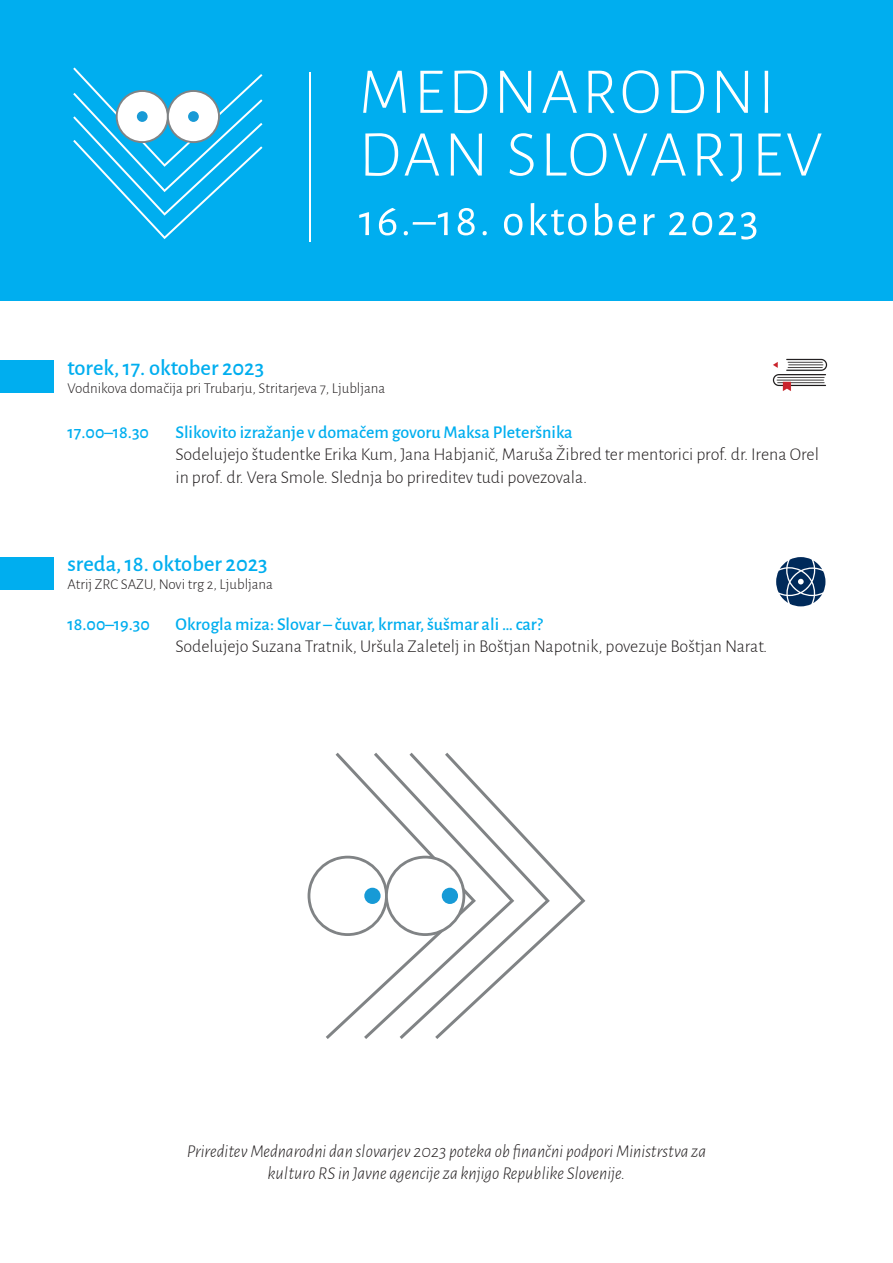
<style>
.page{position:relative;width:893px;height:1263px;background:#fff}
.page>*{position:absolute;margin:0;border:0;box-sizing:border-box;transform-origin:0 0}
.t1{font:500 22.5px "Alegreya Sans";color:#00aeef}
.t2{font:300 18px/22.5px "Alegreya Sans";color:#231f20}
.t3{font:italic 300 18px/21.6px "Alegreya Sans";color:#231f20;text-align:center}
.t4{font:500 18px "Alegreya Sans";color:#00aeef}
.t5{font:300 15px "Alegreya Sans";color:#231f20}
</style>
<div class="page">
<div style="left:0;top:0;width:893px;height:300px;background:#00aeef"></div>
<svg style="left:73px;top:68px;width:189px;height:171px"></svg>
<div style="left:117px;top:91px;width:51px;height:51px;background:#fff;border-radius:50%"></div>
<div style="left:116px;top:90px;width:53px;height:53px;border:2px solid #808385;border-radius:50%"></div>
<div style="left:137px;top:111px;width:11px;height:11px;background:#189ad6;border-radius:50%"></div>
<div style="left:168px;top:91px;width:51px;height:51px;background:#fff;border-radius:50%"></div>
<div style="left:167px;top:90px;width:53px;height:53px;border:2px solid #808385;border-radius:50%"></div>
<div style="left:188px;top:111px;width:11px;height:11px;background:#189ad6;border-radius:50%"></div>
<svg style="left:363px;top:71px;width:43px;height:42px"></svg>
<svg style="left:420px;top:71px;width:23px;height:42px"></svg>
<svg style="left:454px;top:70px;width:33px;height:43px"></svg>
<svg style="left:500px;top:71px;width:31px;height:42px"></svg>
<svg style="left:542px;top:71px;width:35px;height:42px"></svg>
<svg style="left:588px;top:71px;width:26px;height:42px"></svg>
<svg style="left:623px;top:70px;width:36px;height:43px"></svg>
<svg style="left:671px;top:70px;width:33px;height:43px"></svg>
<svg style="left:717px;top:71px;width:31px;height:42px"></svg>
<svg style="left:765px;top:71px;width:3px;height:42px"></svg>
<svg style="left:365px;top:133px;width:33px;height:43px"></svg>
<svg style="left:405px;top:133px;width:34px;height:43px"></svg>
<svg style="left:451px;top:133px;width:31px;height:43px"></svg>
<svg style="left:510px;top:133px;width:24px;height:43px"></svg>
<svg style="left:547px;top:133px;width:59px;height:43px"></svg>
<svg style="left:613px;top:133px;width:73px;height:43px"></svg>
<svg style="left:697px;top:133px;width:26px;height:43px"></svg>
<svg style="left:730px;top:133px;width:12px;height:49px"></svg>
<svg style="left:758px;top:133px;width:23px;height:43px"></svg>
<svg style="left:787px;top:133px;width:35px;height:43px"></svg>
<hr style="left:310px;top:73px;width:1px;height:169px;background:#fff">
<svg style="left:359px;top:212px;width:10px;height:23px"></svg>
<svg style="left:379px;top:208px;width:17px;height:27px"></svg>
<svg style="left:404px;top:212px;width:44px;height:23px"></svg>
<svg style="left:458px;top:208px;width:17px;height:27px"></svg>
<svg style="left:483px;top:231px;width:4px;height:4px"></svg>
<svg style="left:504px;top:214px;width:18px;height:21px"></svg>
<svg style="left:531px;top:203px;width:56px;height:32px"></svg>
<svg style="left:595px;top:203px;width:17px;height:33px"></svg>
<svg style="left:619px;top:214px;width:17px;height:21px"></svg>
<svg style="left:644px;top:214px;width:11px;height:21px"></svg>
<svg style="left:669px;top:212px;width:17px;height:23px"></svg>
<svg style="left:692px;top:212px;width:20px;height:23px"></svg>
<svg style="left:719px;top:212px;width:37px;height:28px"></svg>
<svg style="left:308px;top:753px;width:277px;height:286px"></svg>
<div style="left:442px;top:888px;width:16px;height:16px;background:#179ad6;border-radius:50%"></div>
<div style="left:0;top:557px;width:53px;height:33px;background:#00aeef"></div>
<div style="left:0;top:360px;width:53px;height:33px;background:#00aeef"></div>
<img style="left:772px;top:358px;width:56px;height:33px">
<svg style="left:776px;top:557px;width:49px;height:49px"></svg>
<p class="t1" style="left:68px;top:352px;width:198px">torek, 17. oktober 2023</p>
<p class="t5" style="left:68px;top:378px;width:319px">Vodnikova domačija pri Trubarju, Stritarjeva 7, Ljubljana</p>
<p class="t4" style="left:68px;top:419px;width:83px">17.00–18.30</p>
<p class="t4" style="left:176px;top:419px;width:399px">Slikovito izražanje v domačem govoru Maksa Pleteršnika</p>
<p class="t2" style="left:175px;top:443px;width:645px">Sodelujejo študentke Erika Kum, Jana Habjanič, Maruša Žibred ter mentorici prof. dr. Irena Orel in prof. dr. Vera Smole. Slednja bo prireditev tudi povezovala.</p>
<p class="t1" style="left:68px;top:548px;width:202px">sreda, 18. oktober 2023</p>
<p class="t5" style="left:68px;top:574px;width:207px">Atrij ZRC SAZU, Novi trg 2, Ljubljana</p>
<p class="t4" style="left:68px;top:611px;width:84px">18.00–19.30</p>
<p class="t4" style="left:176px;top:611px;width:369px">Okrogla miza: Slovar – čuvar, krmar, šušmar ali … car?</p>
<p class="t2" style="left:176px;top:634px;width:593px">Sodelujejo Suzana Tratnik, Uršula Zaletelj in Boštjan Napotnik, povezuje Boštjan Narat.</p>
<p class="t3" style="left:187px;top:1140px;width:521px">Prireditev Mednarodni dan slovarjev 2023 poteka ob finančni podpori Ministrstva za kulturo RS in Javne agencije za knjigo Republike Slovenije.</p>
</div>
